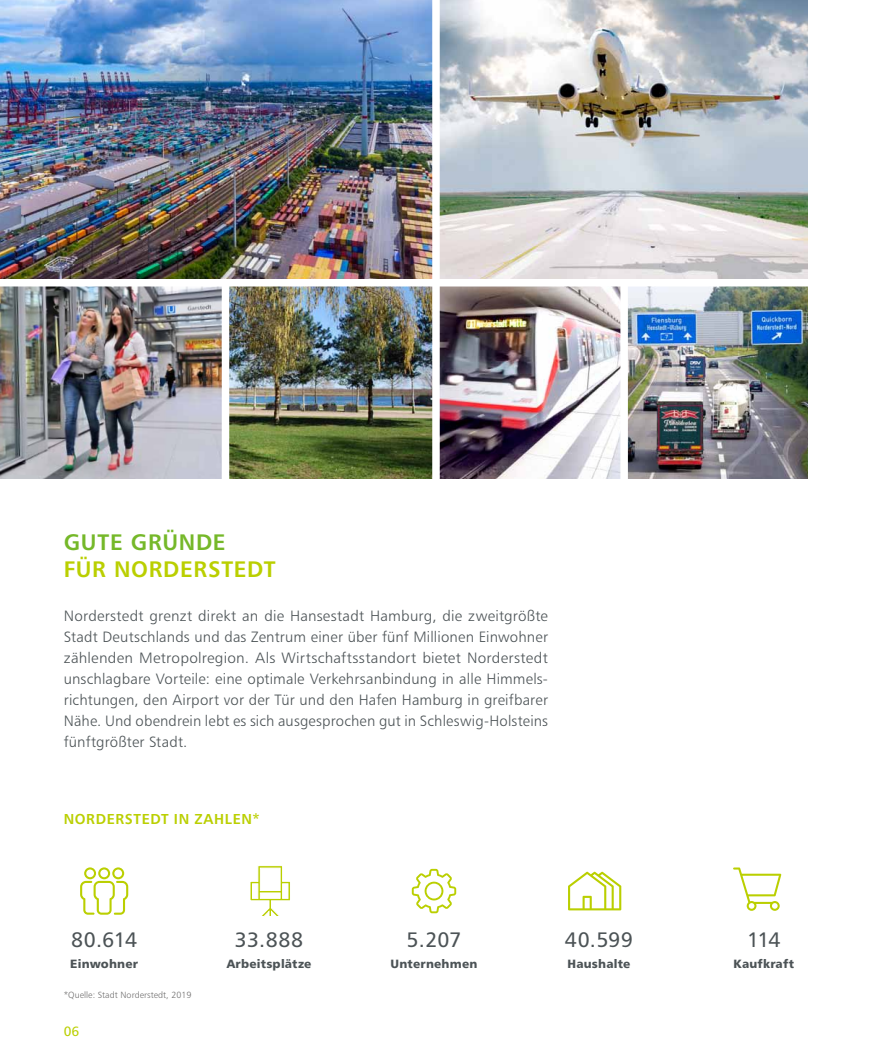
<style>
.page{position:relative;width:893px;height:1063px;background:#fff}
.page>*{position:absolute;margin:0;border:0;box-sizing:border-box;transform-origin:0 0}
.t1{font:22.5px "Humanist 777 BT Bold B";letter-spacing:.03em;color:#bacf00}
.t2{font:22.5px "Humanist 777 BT Bold B";letter-spacing:.03em;color:#75b829}
.t3{font:21px "Humanist 777 BT Roman B";color:#4c5356}
.t4{font:15px/21px "Humanist 777 BT Light B";letter-spacing:.01em;color:#4c5356;text-align:justify}
.t5{font:14.4px "Humanist 777 BT Bold B";letter-spacing:.04em;color:#bacf00}
.t6{font:13.5px "Humanist 777 BT Roman B";color:#bacf00}
.t7{font:12px "Humanist 777 BT Black B";letter-spacing:.015em;color:#4c5356}
.t8{font:9px "Humanist 777 BT Light B";color:#706f6f}
</style>
<div class="page">
<img style="left:0;top:0;width:808px;height:279px">
<img style="left:229px;top:287px;width:579px;height:191px">
<img style="left:0;top:240px;width:225px;height:238px">
<div style="left:0;top:279px;width:825px;height:8px;background:#fff"></div>
<div style="left:432px;top:0;width:8px;height:493px;background:#fff"></div>
<div style="left:222px;top:283px;width:7px;height:210px;background:#fff"></div>
<div style="left:620px;top:279px;width:8px;height:204px;background:#fff"></div>
<svg style="left:733px;top:867px;width:48px;height:44px"></svg>
<svg style="left:568px;top:872px;width:53px;height:38px"></svg>
<svg style="left:412px;top:869px;width:44px;height:44px"></svg>
<svg style="left:250px;top:865px;width:40px;height:52px"></svg>
<svg style="left:80px;top:867px;width:48px;height:48px"></svg>
<h1 class="t2" style="left:64px;top:528px;width:163px">GUTE GRÜNDE</h1>
<h1 class="t1" style="left:64px;top:555px;width:213px">FÜR NORDERSTEDT</h1>
<p class="t4" style="left:64px;top:605px;width:486px">Norderstedt grenzt direkt an die Hansestadt Hamburg, die zweitgrößte Stadt Deutschlands und das Zentrum einer über fünf Millionen Einwohner zählenden Metropolregion. Als Wirtschaftsstandort bietet Norderstedt unschlagbare Vorteile: eine optimale Verkehrsanbindung in alle Himmels&shy;richtungen, den Airport vor der Tür und den Hafen Hamburg in greifbarer Nähe. Und obendrein lebt es sich ausgesprochen gut in Schleswig-Holsteins fünftgrößter Stadt.</p>
<p class="t5" style="left:64px;top:810px;width:197px">NORDERSTEDT IN ZAHLEN*</p>
<h2 class="t3" style="left:71px;top:926px;width:67px">80.614</h2>
<p class="t7" style="left:70px;top:956px;width:69px">Einwohner</p>
<p class="t8" style="left:64px;top:989px;width:129px">*Quelle: Stadt Norderstedt, 2019</p>
<p class="t6" style="left:64px;top:1022px;width:17px">06</p>
<h2 class="t3" style="left:235px;top:927px;width:70px">33.888</h2>
<p class="t7" style="left:227px;top:956px;width:86px">Arbeitsplätze</p>
<h2 class="t3" style="left:406px;top:927px;width:57px">5.207</h2>
<p class="t7" style="left:391px;top:956px;width:88px">Unternehmen</p>
<h2 class="t3" style="left:565px;top:927px;width:70px">40.599</h2>
<p class="t7" style="left:567px;top:956px;width:64px">Haushalte</p>
<h2 class="t3" style="left:747px;top:927px;width:35px">114</h2>
<p class="t7" style="left:734px;top:956px;width:62px">Kaufkraft</p>
</div>
